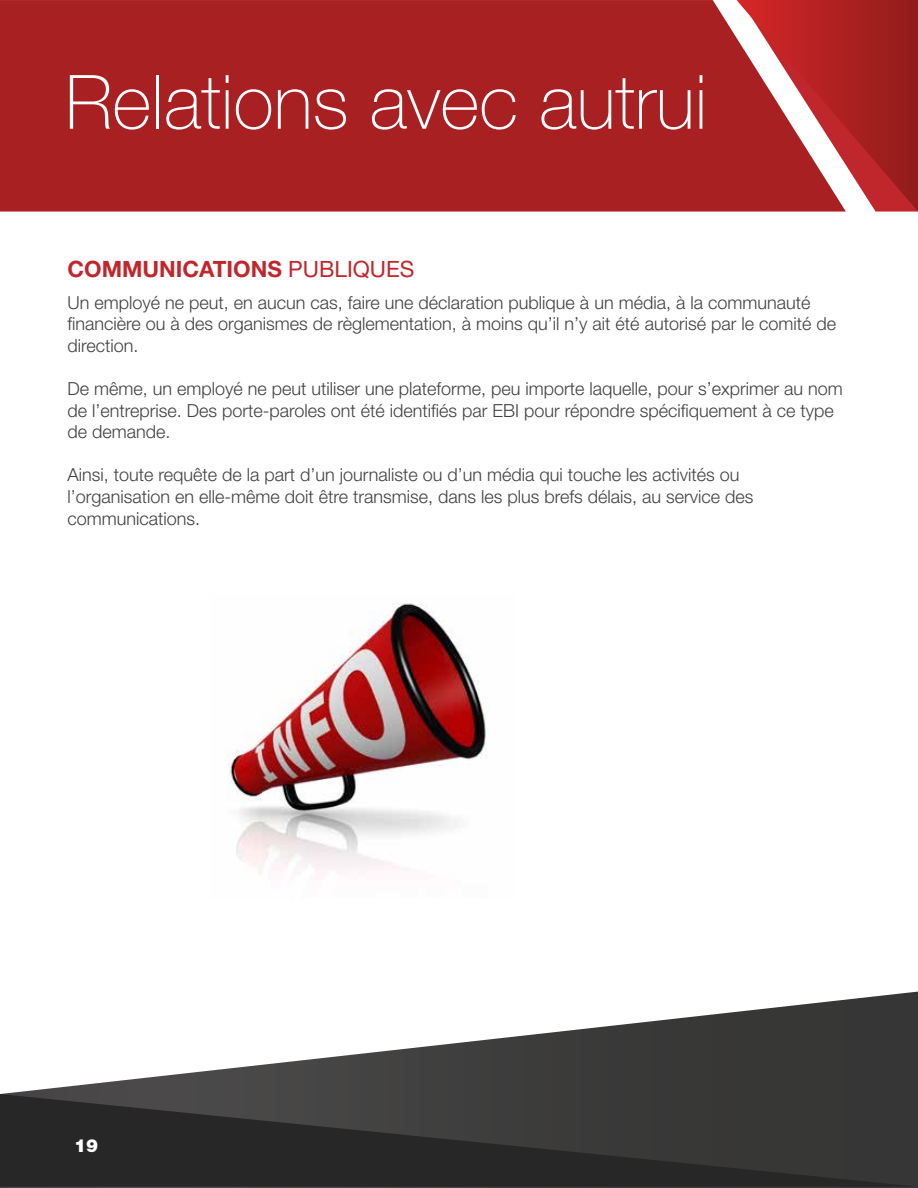
<style>
.page{position:relative;width:918px;height:1188px;background:#fff}
.page>*{position:absolute;margin:0;border:0;box-sizing:border-box;transform-origin:0 0}
.t1{font:100 75px "Helvetica Neue LT Std";color:#fff}
.t2{font:700 22.5px "Helvetica Neue LT Std";color:#c0272c}
.t3{font:300 18px/21.6px "Helvetica Neue LT Std";color:#414142}
.t4{font:900 18px "Helvetica Neue LT Std";color:#fff}
.s1{font-weight:400}
</style>
<div class="page">
<svg style="left:0;top:992px;width:918px;height:196px"></svg>
<div style="left:0;top:0;width:737px;height:212px;background:#a92022"></div>
<svg style="left:737px;top:0;width:181px;height:212px;background:#b74142"></svg>
<svg style="left:0;top:1094px;width:918px;height:93px;background:#313131"></svg>
<img style="left:228px;top:603px;width:260px;height:270px">
<h1 class="t1" style="left:65px;top:59px;width:644px">Relations avec autrui</h1>
<p class="t2" style="left:68px;top:255px;width:349px">COMMUNICATIONS <span class="s1">PUBLIQUES</span></p>
<p class="t3" style="left:68px;top:291px;width:770px">Un employé ne peut, en aucun cas, faire une déclaration publique à un média, à la communauté financière ou à des organismes de règlementation, à moins qu’il n’y ait été autorisé par le comité de direction.</p>
<p class="t3" style="left:68px;top:377px;width:777px">De même, un employé ne peut utiliser une plateforme, peu importe laquelle, pour s’exprimer au nom de l’entreprise. Des porte-paroles ont été identifiés par EBI pour répondre spécifiquement à ce type de demande.</p>
<p class="t3" style="left:68px;top:464px;width:688px">Ainsi, toute requête de la part d’un journaliste ou d’un média qui touche les activités ou l’organisation en elle-même doit être transmise, dans les plus brefs délais, au service des communications.</p>
<p class="t4" style="left:74px;top:1134px;width:26px">19</p>
</div>
